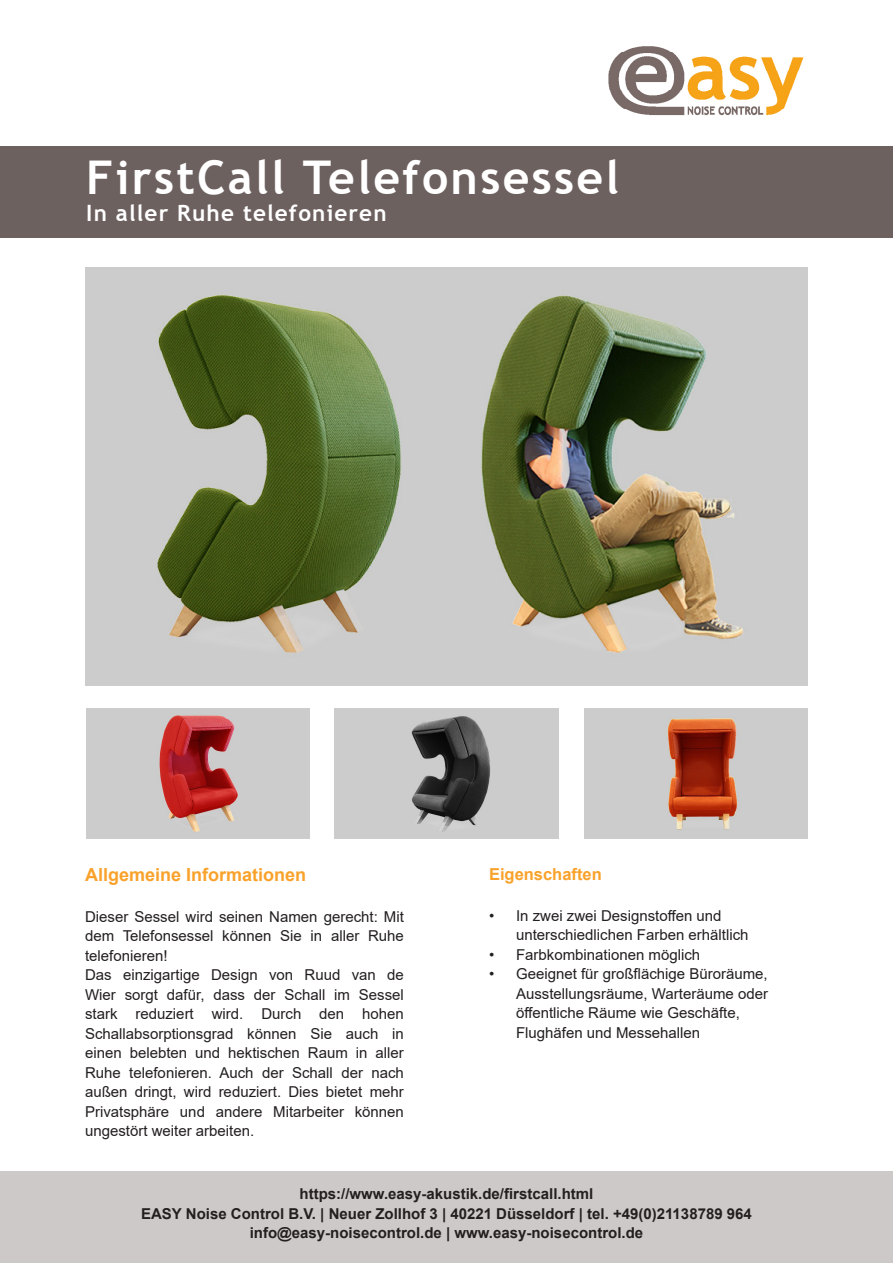
<style>
.page{position:relative;width:893px;height:1263px;background:#fff}
.page>*{position:absolute;margin:0;border:0;box-sizing:border-box;transform-origin:0 0}
.t1{font:700 46.5px "Trebuchet MS";letter-spacing:.05em;color:#fff}
.t2{font:700 22.5px "Trebuchet MS";letter-spacing:.05em;color:#fff}
.t3{font:700 18px "Arial";color:#f9a22b}
.t4{font:700 16.5px "Arial";color:#f9a22b}
.t5{font:15px/19.5px "Arial";color:#231f20}
.t6{font:700 15px "Arial";color:#231f20}
</style>
<div class="page">
<div style="left:0;top:1171px;width:893px;height:92px;background:#cdc9c8"></div>
<img style="left:85px;top:267px;width:723px;height:418px">
<img style="left:608px;top:46px;width:196px;height:70px">
<div style="left:0;top:147px;width:893px;height:91px;background:#6d6160"></div>
<img style="left:86px;top:709px;width:224px;height:129px">
<img style="left:335px;top:709px;width:223px;height:129px">
<img style="left:584px;top:709px;width:224px;height:129px">
<p class="t1" style="left:86px;top:148px;width:535px">FirstCall Telefonsessel</p>
<p class="t2" style="left:86px;top:199px;width:302px">In aller Ruhe telefonieren</p>
<p class="t3" style="left:85px;top:862px;width:223px">Allgemeine Informationen</p>
<p class="t5" style="left:85px;top:907px;width:320px;text-align:justify">Dieser Sessel wird seinen Namen gerecht: Mit dem Telefonsessel können Sie in aller Ruhe telefonieren!</p>
<p class="t5" style="left:85px;top:965px;width:320px;text-align:justify">Das einzigartige Design von Ruud van de Wier sorgt dafür, dass der Schall im Sessel stark reduziert wird. Durch den hohen Schallabsorptionsgrad können Sie auch in einen belebten und hektischen Raum in aller Ruhe telefonieren. Auch der Schall der nach außen dringt, wird reduziert. Dies bietet mehr Privatsphäre und andere Mitarbeiter können ungestört weiter arbeiten.</p>
<p class="t4" style="left:489px;top:863px;width:114px">Eigenschaften</p>
<p class="t5" style="left:516px;top:906px;width:234px;text-indent:-27px">• In zwei zwei Designstoffen und unterschiedlichen Farben erhältlich</p>
<p class="t5" style="left:489px;top:945px;width:213px">• Farbkombinationen möglich</p>
<p class="t5" style="left:516px;top:964px;width:254px;text-indent:-27px">• Geeignet für großflächige Büroräume, Ausstellungsräume, Warteräume oder öffentliche Räume wie Geschäfte, Flughäfen und Messehallen</p>
<p class="t6" style="left:300px;top:1183px;width:295px">https://www.easy-akustik.de/firstcall.html</p>
<p class="t6" style="left:141px;top:1203px;width:612px">EASY Noise Control B.V. | Neuer Zollhof 3 | 40221 Düsseldorf | tel. +49(0)21138789 964</p>
<p class="t6" style="left:250px;top:1222px;width:395px">info@easy-noisecontrol.de | www.easy-noisecontrol.de</p>
</div>
